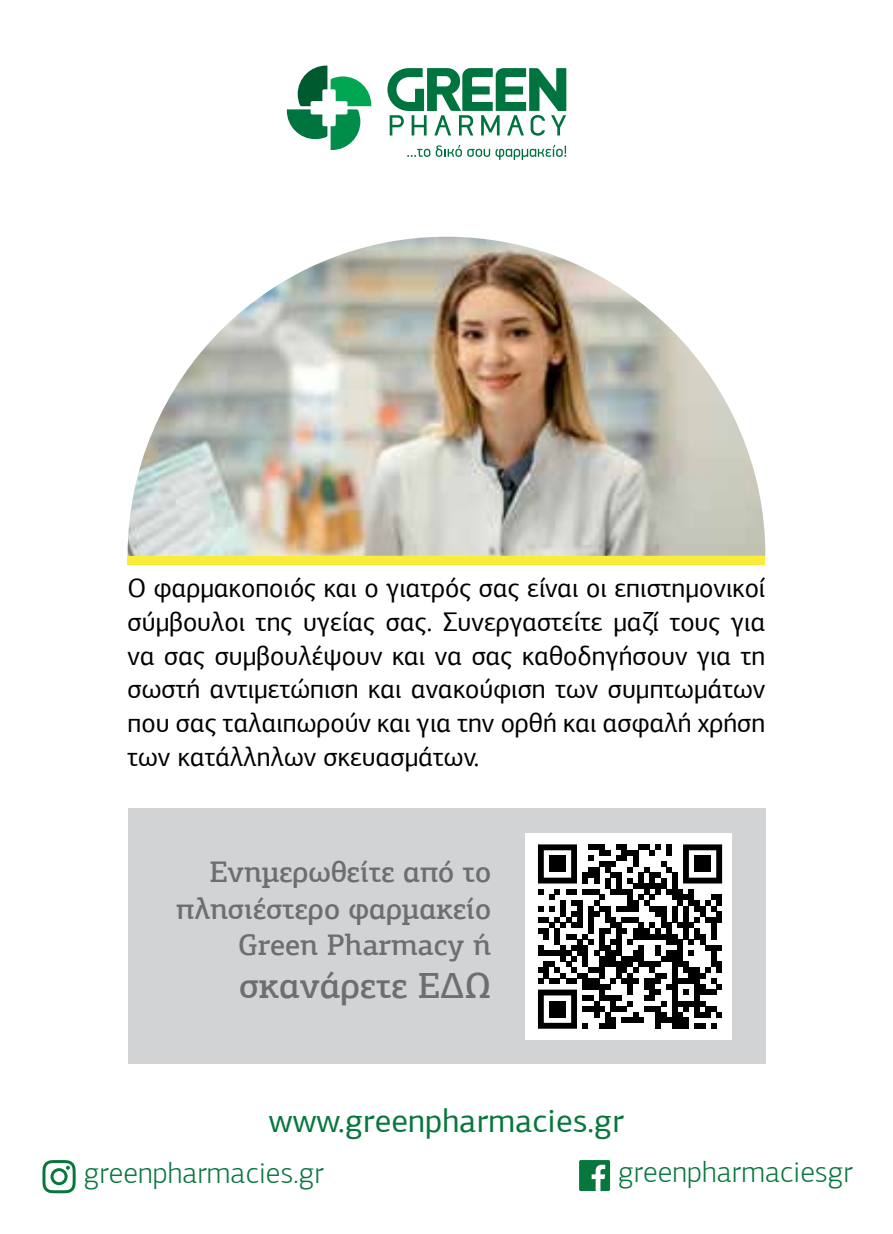
<style>
.page{position:relative;width:893px;height:1234px;background:#fff}
.page>*{position:absolute;margin:0;border:0;box-sizing:border-box;transform-origin:0 0}
.t1{font:500 36.3px "PF Agora Slab Pro";color:#6d6e71}
.t2{font:33px "PF Agora Sans Pro";color:#07773d}
.t3{font:300 30px "PF Agora Sans Pro";color:#07773d}
.t4{font:500 29.7px/36.3px "PF Agora Slab Pro";color:#6d6e71;text-align:right}
.t5{font:27px/33.9px "PF Agora Sans Pro";color:#000;text-align:justify}
</style>
<div class="page">
<div style="left:128px;top:808px;width:637px;height:255px;background:#d1d3d4"></div>
<div style="left:128px;top:555px;width:637px;height:9px;background:#f9ed39"></div>
<svg style="left:579px;top:1160px;width:31px;height:30px"></svg>
<svg style="left:407px;top:149px;width:23px;height:8px"></svg>
<svg style="left:436px;top:145px;width:130px;height:15px"></svg>
<svg style="left:387px;top:68px;width:179px;height:68px"></svg>
<svg style="left:287px;top:66px;width:84px;height:84px"></svg>
<img style="left:128px;top:237px;width:637px;height:318px">
<div style="left:525px;top:832px;width:206px;height:207px;background:#fff"></div>
<svg style="left:538px;top:844px;width:184px;height:184px"></svg>
<div style="left:549px;top:855px;width:17px;height:17px;background:#000"></div>
<div style="left:694px;top:855px;width:17px;height:17px;background:#000"></div>
<div style="left:549px;top:1000px;width:17px;height:17px;background:#000"></div>
<svg style="left:42px;top:1160px;width:34px;height:32px"></svg>
<p class="t5" style="left:128px;top:570px;width:639px">Ο φαρμακοποιός και ο γιατρός σας είναι οι επιστημονικοί σύμβουλοι της υγείας σας. Συνεργαστείτε μαζί τους για να σας συμβουλέψουν και να σας καθοδηγήσουν για τη σωστή αντιμετώπιση και ανακούφιση των συμπτωμάτων που σας ταλαιπωρούν και για την ορθή και ασφαλή χρήση των κατάλληλων σκευασμάτων.</p>
<p class="t4" style="left:176px;top:853px;width:316px">Ενημερωθείτε από το πλησιέστερο φαρμακείο<br>Green Pharmacy ή</p>
<h1 class="t1" style="left:239px;top:962px;width:254px">σκανάρετε ΕΔΩ</h1>
<p class="t2" style="left:269px;top:1100px;width:356px">www.greenpharmacies.gr</p>
<p class="t3" style="left:618px;top:1154px;width:236px">greenpharmaciesgr</p>
<p class="t3" style="left:84px;top:1155px;width:241px">greenpharmacies.gr</p>
</div>
